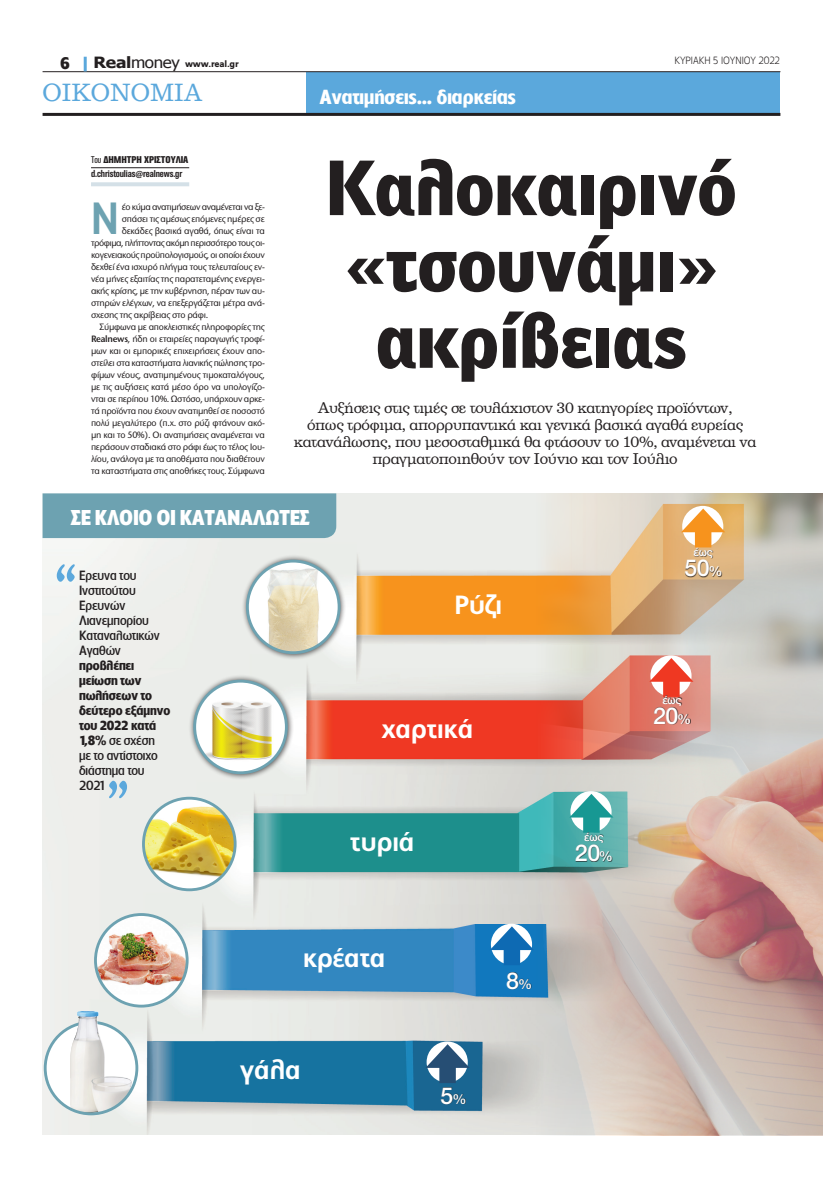
<style>
.page{position:relative;width:823px;height:1191px;background:#fff}
.page>*{position:absolute;margin:0;border:0;box-sizing:border-box;transform-origin:0 0}
.NEW_Titlos_55pt{font:900 74.2px/76.3px "PF Bell Gothic Text";letter-spacing:-.01em;color:#231f20;text-align:center;scale:.96 1}
.NEW_keimeno{font:500 42px "PF Lounge";color:#6da2b1}
.NEW_APANTHSH_SYNENTE{font:700 26.3px "PF Catalog";letter-spacing:-.02em;color:#fff}
.NEW_APANTHSH_SYNENTE-2{font:500 25px "Helvetica Neue Greek";color:#fff}
.t1{font:24px "PF Clarendon";color:#5ba8dc;scale:.96 1}
.NEW_APANTHSH_SYNENTE-3{font:700 20px "PF Lounge";letter-spacing:-.02em;color:#fff}
.t2{font:700 19px "PF Lounge";color:#fff}
.t3{font:700 16px "PF Lounge";color:#231f20}
.NEW_ypotitlos15pt{font:15px/17px "PF Clarendon";letter-spacing:-.02em;color:#231f20;text-align:center}
.NEW_dilosi{font:500 12.5px/15px "PF Lounge";letter-spacing:-.01em;color:#231f20}
.NEW_APANTHSH_SYNENTE-4{font:500 12px "Helvetica Neue Greek";letter-spacing:-.035em;color:#fff}
.t4{font:700 10px "PF Akzidenz Text Cond";letter-spacing:-.01em;color:#231f20}
.t5{font:900 10px "PF Akzidenz Text Cond";letter-spacing:-.01em;color:#231f20}
.t6{font:300 10px "PF Lounge";letter-spacing:-.005em;color:#231f20;scale:.96 1}
.NEW_keimeno_esoxi{font:500 9.6px/12px "Stone Sans ITC Hel";letter-spacing:-.03em;color:#231f20;text-align:justify;scale:.96 1}
.NEW_keimeno-2{font:500 9.6px "Stone Sans ITC Hel";letter-spacing:-.03em;color:#231f20;scale:.96 1}
.NEW_keimeno-3{font:500 9.6px "Stone Sans ITC Hel";letter-spacing:-.055em;color:#231f20;scale:.96 1}
.vinieta{font:900 9px "PF Catalog";letter-spacing:-.02em;color:#231f20;scale:.96 1}
.s1{font-family:"Tahoma";font-weight:700;font-size:15.5px}
.s2{font-family:"Tahoma";font-weight:400;font-size:15.5px}
.s3{font-weight:400}
.s4{font-weight:600}
.s5{font-weight:700}
.s6{font-size:15px}
</style>
<div class="page">
<div style="left:306px;top:72px;width:474px;height:41px;background:#5ba8dc"></div>
<hr style="left:43px;top:71px;width:737px;height:1px;background:#231f20">
<hr style="left:43px;top:113px;width:737px;height:3px;background:#231f20">
<hr style="left:84px;top:57px;width:3px;height:14px;background:#5ba8dc">
<img style="left:43px;top:538px;width:273px;height:596px">
<img style="left:316px;top:493px;width:506px;height:642px">
<div style="left:241px;top:554px;width:105px;height:106px;background:#231f20;opacity:.75"></div>
<img style="left:247px;top:561px;width:92px;height:91px;border-radius:46px">
<div style="left:246px;top:559px;width:94px;height:95px;border:3px solid #6da2b1;border-radius:50%"></div>
<div style="left:188px;top:674px;width:105px;height:106px;background:#231f20;opacity:.75"></div>
<img style="left:194px;top:681px;width:92px;height:91px;border-radius:46px">
<div style="left:193px;top:679px;width:94px;height:95px;border:3px solid #6da2b1;border-radius:50%"></div>
<svg style="left:681px;top:506px;width:42px;height:41px"></svg>
<div style="left:694px;top:523px;width:17px;height:24px;background:#f7931d"></div>
<svg style="left:680px;top:508px;width:44px;height:24px"></svg>
<div style="left:650px;top:655px;width:41px;height:41px;background:#fff;border-radius:50%"></div>
<div style="left:662px;top:673px;width:17px;height:24px;background:#ef3822"></div>
<svg style="left:649px;top:658px;width:44px;height:24px"></svg>
<svg style="left:570px;top:791px;width:41px;height:41px"></svg>
<div style="left:582px;top:809px;width:17px;height:23px;background:#179893"></div>
<svg style="left:569px;top:794px;width:44px;height:23px"></svg>
<svg style="left:490px;top:923px;width:41px;height:41px"></svg>
<div style="left:503px;top:941px;width:17px;height:24px;background:#0e6ab3"></div>
<svg style="left:489px;top:926px;width:44px;height:24px"></svg>
<div style="left:426px;top:1041px;width:41px;height:41px;background:#fff;border-radius:50%"></div>
<div style="left:439px;top:1059px;width:16px;height:24px;background:#264e74"></div>
<svg style="left:425px;top:1044px;width:44px;height:24px"></svg>
<div style="left:143px;top:798px;width:92px;height:91px;background:#fff;border-radius:50%"></div>
<img style="left:144px;top:798px;width:90px;height:83px">
<div style="left:142px;top:796px;width:94px;height:95px;border:3px solid #6da2b1;border-radius:50%"></div>
<img style="left:95px;top:914px;width:92px;height:92px">
<div style="left:94px;top:913px;width:94px;height:94px;border:3px solid #6da2b1;border-radius:50%"></div>
<div style="left:45px;top:1022px;width:92px;height:91px;background:#fff;border-radius:50%"></div>
<img style="left:70px;top:1022px;width:62px;height:91px">
<div style="left:44px;top:1020px;width:94px;height:95px;border:3px solid #6da2b1;border-radius:50%"></div>
<img style="left:70px;top:1010px;width:57px;height:68px">
<div style="left:506px;top:972px;width:25px;height:17px;background:#231f20;opacity:.75"></div>
<div style="left:440px;top:1087px;width:26px;height:17px;background:#231f20;opacity:.75"></div>
<div style="left:653px;top:695px;width:37px;height:30px;background:#231f20;opacity:.75"></div>
<div style="left:684px;top:548px;width:37px;height:29px;background:#231f20;opacity:.75"></div>
<div style="left:575px;top:832px;width:37px;height:30px;background:#231f20;opacity:.75"></div>
<hr style="left:91px;top:167px;width:98px;height:1px;background:#231f20">
<hr style="left:91px;top:182px;width:98px;height:4px;background:#d4e0e7">
<div style="left:43px;top:493px;width:293px;height:45px;background:#6da2b1"></div>
<svg style="left:109px;top:780px;width:18px;height:18px"></svg>
<svg style="left:57px;top:564px;width:18px;height:18px"></svg>
<p class="vinieta" style="left:94px;top:59px;width:153px"><span class="s1">Real</span><span class="s2">money</span> www.real.gr</p>
<p class="t6" style="left:674px;top:55px;width:112px">ΚΥΡΙΑΚΗ 5 ΙΟΥΝΙΟΥ 2022</p>
<p class="t3" style="left:60px;top:54px;width:11px">6</p>
<h3 class="t1" style="left:43px;top:80px;width:168px">OIKONOMIA</h3>
<h3 class="t2" style="left:319px;top:86px;width:198px">Ανατιμήσεις… διαρκείας</h3>
<p class="t5" style="left:91px;top:154px;width:99px"><span class="s3">Του</span> ΔΗΜΗΤΡΗ ΧΡΙΣΤΟΥΛΙΑ</p>
<p class="NEW_keimeno" style="left:91px;top:195px;width:29px">Ν</p>
<p class="NEW_keimeno-2" style="left:122px;top:201px;width:150px">έο κύμα ανατιμήσεων αναμένεται να ξε-</p>
<p class="NEW_Titlos_55pt" style="left:325px;top:148px;width:429px">Καλοκαιρινό «τσουνάμι» ακρίβειας</p>
<p class="NEW_ypotitlos15pt" style="left:294px;top:400px;width:463px">Αυξήσεις στις τιμές σε τουλάχιστον 30 κατηγορίες προϊόντων,<br>όπως τρόφιμα, απορρυπαντικά και γενικά βασικά αγαθά ευρείας κατανάλωσης, που μεσοσταθμικά θα φτάσουν το 10%, αναμένεται να πραγματοποιηθούν τον Ιούνιο και τον Ιούλιο</p>
<p class="t4" style="left:91px;top:169px;width:93px">d.christoulias@realnews.gr</p>
<p class="NEW_keimeno-2" style="left:122px;top:213px;width:150px">σπάσει τις αμέσως επόμενες ημέρες σε</p>
<p class="NEW_keimeno-2" style="left:122px;top:225px;width:150px">δεκάδες βασικά αγαθά, όπως είναι τα</p>
<p class="NEW_keimeno-3" style="left:91px;top:237px;width:182px">τρόφιμα, πλήττοντας ακόμη περισσότερο τους οι-</p>
<p class="NEW_keimeno-2" style="left:91px;top:249px;width:182px">κογενειακούς προϋπολογισμούς, οι οποίοι έχουν</p>
<p class="NEW_keimeno-2" style="left:91px;top:261px;width:182px">δεχθεί ένα ισχυρό πλήγμα τους τελευταίους εν-</p>
<p class="NEW_keimeno-2" style="left:91px;top:273px;width:182px">νέα μήνες εξαιτίας της παρατεταμένης ενεργει-</p>
<p class="NEW_keimeno-2" style="left:91px;top:285px;width:182px">ακής κρίσης, με την κυβέρνηση, πέραν των αυ-</p>
<p class="NEW_keimeno-2" style="left:91px;top:297px;width:182px">στηρών ελέγχων, να επεξεργάζεται μέτρα ανά-</p>
<p class="NEW_keimeno-2" style="left:91px;top:309px;width:123px">σχεσης της ακρίβειας στο ράφι.</p>
<p class="NEW_keimeno_esoxi" style="left:91px;top:321px;width:182px;text-indent:9px">Σύμφωνα με αποκλειστικές πληροφορίες της <span class="s4">Realnews</span>, ήδη οι εταιρείες παραγωγής τροφί&shy;μων και οι εμπορικές επιχειρήσεις έχουν απο&shy;στείλει στα καταστήματα λιανικής πώλησης τρο&shy;φίμων νέους, ανατιμημένους τιμοκαταλόγους, με τις αυξήσεις κατά μέσο όρο να υπολογίζο&shy;νται σε περίπου 10%. Ωστόσο, υπάρχουν αρκε&shy;τά προϊόντα που έχουν ανατιμηθεί σε ποσοστό πολύ μεγαλύτερο (π.χ. στο ρύζι φτάνουν ακό&shy;μη και το 50%). Οι ανατιμήσεις αναμένεται να περάσουν σταδιακά στο ράφι έως το τέλος Ιου&shy;λίου, ανάλογα με τα αποθέματα που διαθέτουν τα καταστήματα στις αποθήκες τους. Σύμφωνα</p>
<p class="NEW_APANTHSH_SYNENTE-3" style="left:71px;top:506px;width:240px">ΣΕ ΚΛΟΙΟ ΟΙ ΚΑΤΑΝΑΛΩΤΕΣ</p>
<p class="NEW_dilosi" style="left:79px;top:567px;width:93px">Eρευνα του<br>Ινστιτούτου<br>Ερευνών<br>Λιανεμπορίου<br>Καταναλωτικών<br>Αγαθών <span class="s5">προβλέπει μείωση των πωλήσεων το δεύτερο εξάμηνο του 2022 κατά<br>1,8%</span> σε σχέση<br>με το αντίστοιχο διάστημα του<br>2021</p>
<p class="NEW_APANTHSH_SYNENTE" style="left:454px;top:589px;width:49px">Ρύζι</p>
<p class="NEW_APANTHSH_SYNENTE" style="left:381px;top:713px;width:93px">χαρτικά</p>
<p class="NEW_APANTHSH_SYNENTE" style="left:350px;top:826px;width:66px">τυριά</p>
<p class="NEW_APANTHSH_SYNENTE" style="left:302px;top:942px;width:84px">κρέατα</p>
<p class="NEW_APANTHSH_SYNENTE" style="left:240px;top:1054px;width:62px">γάλα</p>
<p class="NEW_APANTHSH_SYNENTE-2" style="left:440px;top:1082px;width:27px">5<span class="s6">%</span></p>
<p class="NEW_APANTHSH_SYNENTE-2" style="left:506px;top:967px;width:27px">8<span class="s6">%</span></p>
<p class="NEW_APANTHSH_SYNENTE-4" style="left:693px;top:546px;width:21px">έως</p>
<p class="NEW_APANTHSH_SYNENTE-2" style="left:684px;top:554px;width:39px">50<span class="s6">%</span></p>
<p class="NEW_APANTHSH_SYNENTE-4" style="left:662px;top:693px;width:21px">έως</p>
<p class="NEW_APANTHSH_SYNENTE-2" style="left:653px;top:702px;width:39px">20<span class="s6">%</span></p>
<p class="NEW_APANTHSH_SYNENTE-4" style="left:584px;top:830px;width:21px">έως</p>
<p class="NEW_APANTHSH_SYNENTE-2" style="left:575px;top:839px;width:39px">20<span class="s6">%</span></p>
</div>
